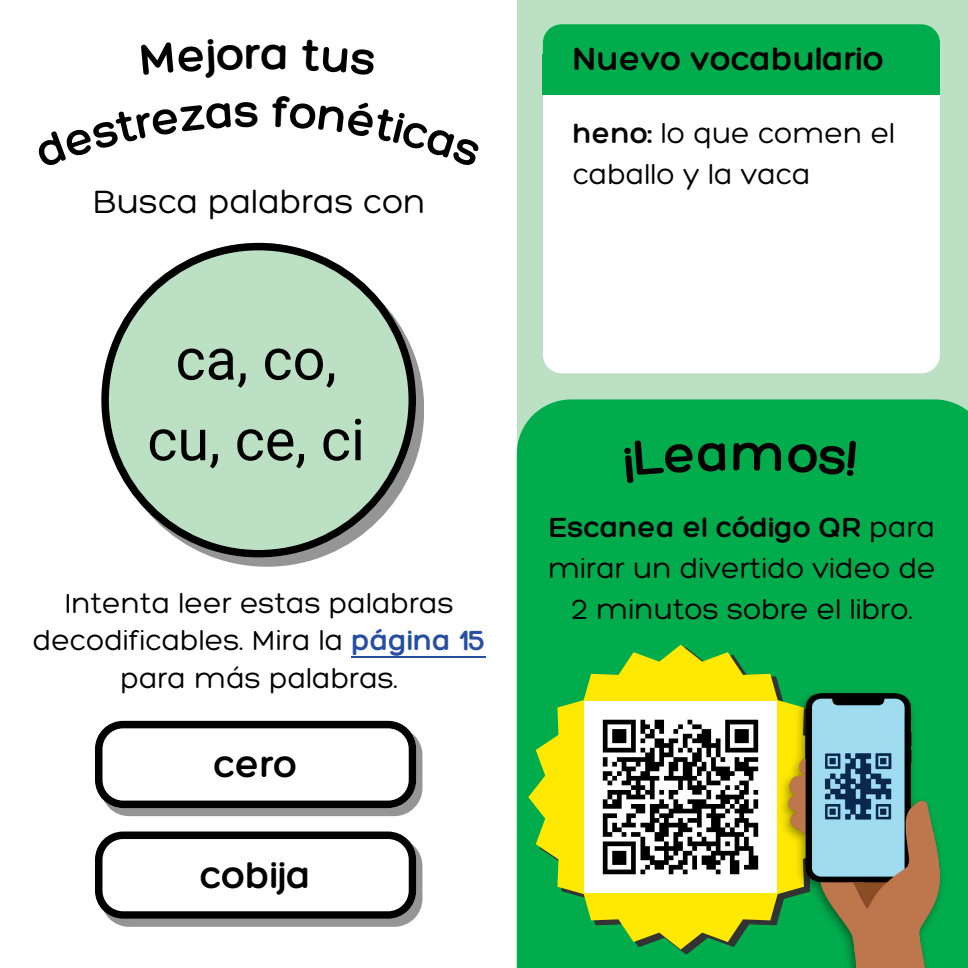
<style>
.page{position:relative;width:968px;height:968px;background:#fff}
.page>*{position:absolute;margin:0;border:0;box-sizing:border-box;transform-origin:0 0}
.t1{font:57.5px/80.8px "Roboto";color:#000;text-align:center}
.t2{font:300 47.5px "Hero";color:#000}
.t3{font:300 40px "Hero";color:#000}
.t4{font:300 35px "Hero";color:#000}
.t5{font:300 35px "Hero";color:#000}
.t6{font:300 30px/41.2px "Hero";color:#000}
.s1{color:#264fa2}
.s2{font-style:inherit}
</style>
<div class="page">
<div style="left:517px;top:0;width:451px;height:968px;background:#bce0c4"></div>
<div style="left:517px;top:399px;width:451px;height:569px;background:#00ac4c"></div>
<div style="left:543px;top:59px;width:396px;height:314px;background:#fff;border-radius:19px"></div>
<div style="left:543px;top:24px;width:396px;height:64px;background:#00ac4c;border-radius:19px"></div>
<div style="left:101px;top:727px;width:321px;height:89px;background:#959595;border-radius:28px"></div>
<div style="left:101px;top:837px;width:321px;height:89px;background:#959595;border-radius:28px"></div>
<div style="left:543px;top:55px;width:397px;height:40px;background:#00ac4c"></div>
<svg style="left:101px;top:243px;width:315px;height:314px"></svg>
<svg style="left:528px;top:644px;width:305px;height:305px;background:#86c827"></svg>
<img style="left:585px;top:701px;width:188px;height:191px">
<img style="left:773px;top:683px;width:176px;height:285px">
<svg style="left:95px;top:720px;width:321px;height:88px;background:#cbcbcb"></svg>
<svg style="left:95px;top:831px;width:321px;height:87px;background:#cdcdcd"></svg>
<hr style="left:351px;top:656px;width:135px;height:1px;background:#264fa2">
<div style="left:624px;top:438px;width:101px;height:45px;background:#00ac4c"></div>
<svg style="left:733px;top:442px;width:48px;height:29px"></svg>
<div style="left:787px;top:440px;width:69px;height:36px;background:#00ac4c"></div>
<h2 class="t2" style="left:245px;top:24px;width:17px">r</h2>
<h2 class="t4" style="left:573px;top:37px;width:312px">Nuevo vocabulario</h2>
<p class="t5" style="left:93px;top:180px;width:334px">Busca palabras con</p>
<p class="t1" style="left:147px;top:319px;width:219px">ca, co, cu, ce, ci</p>
<p class="t6" style="left:33px;top:583px;width:454px;line-height:37.5px;text-align:center">Intenta leer estas palabras decodificables. Mira la <span class="s1">página 15</span></p>
<p class="t6" style="left:120px;top:657px;width:279px">para más palabras.</p>
<p class="t3" style="left:214px;top:739px;width:85px">cero</p>
<p class="t3" style="left:200px;top:850px;width:112px">cobija</p>
<p class="t6" style="left:573px;top:111px;width:324px"><span class="s2">heno:</span> lo que comen el caballo y la vaca</p>
<p class="t6" style="left:548px;top:505px;width:389px"><span class="s2">Escanea el código QR</span> para mirar un divertido video de</p>
<p class="t6" style="left:571px;top:588px;width:343px">2 minutos sobre el libro.</p>
</div>
